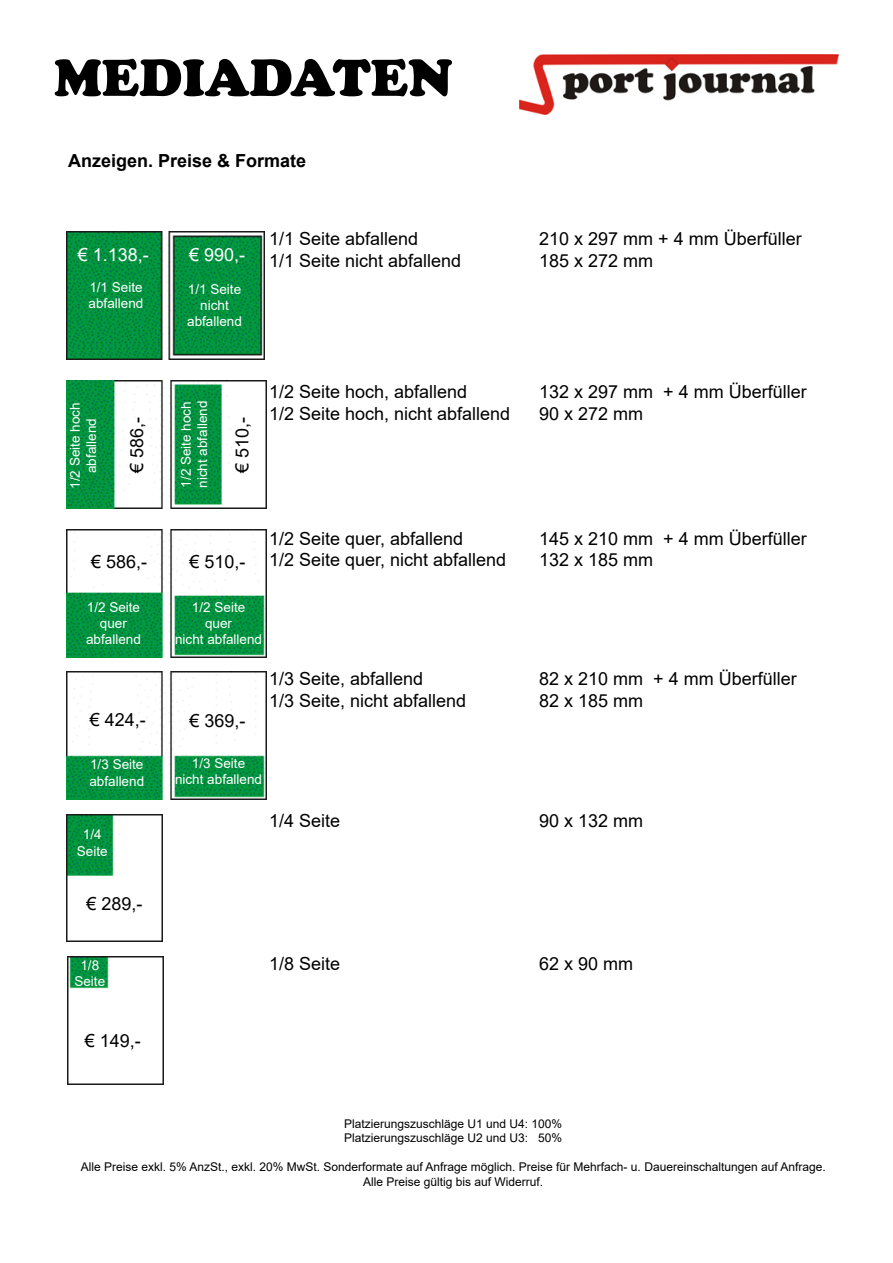
<style>
.page{position:relative;width:893px;height:1263px;background:#fff}
.page>*{position:absolute;margin:0;border:0;box-sizing:border-box;transform-origin:0 0}
.t1{font:900 54px "Cooper";color:#000}
.t2{font:18px "Arial";color:#000}
.t3{font:18px "Arial";color:#020203}
.t4{font:700 18px "Arial";color:#000}
.t5{font:18px "Arial";color:#fff}
.t6{font:13.5px/16.2px "Arial";color:#fff;text-align:center}
.t7{font:12px/14.4px "Arial";color:#000}
</style>
<div class="page">
<img style="left:519px;top:54px;width:320px;height:61px">
<img style="left:67px;top:232px;width:198px;height:127px">
<img style="left:67px;top:381px;width:199px;height:127px">
<img style="left:67px;top:529px;width:199px;height:128px">
<img style="left:67px;top:672px;width:199px;height:127px">
<img style="left:67px;top:814px;width:96px;height:128px">
<img style="left:68px;top:957px;width:96px;height:127px">
<h1 class="t1" style="left:54px;top:46px;width:400px">MEDIADATEN</h1>
<p class="t4" style="left:68px;top:148px;width:240px">Anzeigen. Preise &amp; Formate</p>
<p class="t5" style="left:78px;top:242px;width:73px">€ 1.138,-</p>
<p class="t5" style="left:189px;top:242px;width:58px">€ 990,-</p>
<p class="t6" style="left:89px;top:279px;width:56px;text-align:left">1/1 Seite abfallend</p>
<p class="t6" style="left:187px;top:281px;width:56px">1/1 Seite nicht abfallend</p>
<p class="t2" style="left:269px;top:226px;width:151px">1/1 Seite abfallend</p>
<p class="t2" style="left:539px;top:226px;width:264px">210 x 297 mm + 4 mm Überfüller</p>
<p class="t2" style="left:269px;top:248px;width:194px">1/1 Seite nicht abfallend</p>
<p class="t2" style="left:539px;top:248px;width:116px">185 x 272 mm</p>
<p class="t6" style="left:67px;top:489px;width:88px;rotate:-90deg">1/2 Seite hoch abfallend</p>
<p class="t6" style="left:178px;top:488px;width:89px;text-align:left;rotate:-90deg">1/2 Seite hoch nicht abfallend</p>
<p class="t3" style="left:124px;top:473px;width:58px;rotate:-90deg">€ 586,-</p>
<p class="t3" style="left:230px;top:473px;width:58px;rotate:-90deg">€ 510,-</p>
<p class="t2" style="left:269px;top:379px;width:200px">1/2 Seite hoch, abfallend</p>
<p class="t2" style="left:539px;top:379px;width:269px">132 x 297 mm + 4 mm Überfüller</p>
<p class="t2" style="left:269px;top:401px;width:243px">1/2 Seite hoch, nicht abfallend</p>
<p class="t2" style="left:539px;top:401px;width:106px">90 x 272 mm</p>
<p class="t3" style="left:91px;top:549px;width:58px">€ 586,-</p>
<p class="t3" style="left:190px;top:549px;width:58px">€ 510,-</p>
<p class="t2" style="left:269px;top:526px;width:196px">1/2 Seite quer, abfallend</p>
<p class="t2" style="left:539px;top:526px;width:269px">145 x 210 mm + 4 mm Überfüller</p>
<p class="t2" style="left:269px;top:548px;width:239px">1/2 Seite quer, nicht abfallend</p>
<p class="t2" style="left:539px;top:548px;width:116px">132 x 185 mm</p>
<p class="t6" style="left:86px;top:599px;width:56px">1/2 Seite quer abfallend</p>
<p class="t6" style="left:175px;top:599px;width:89px">1/2 Seite<br>quer<br>nicht abfallend</p>
<p class="t3" style="left:90px;top:707px;width:58px">€ 424,-</p>
<p class="t3" style="left:190px;top:708px;width:58px">€ 369,-</p>
<p class="t2" style="left:269px;top:667px;width:156px">1/3 Seite, abfallend</p>
<p class="t2" style="left:539px;top:667px;width:259px">82 x 210 mm + 4 mm Überfüller</p>
<p class="t2" style="left:269px;top:688px;width:199px">1/3 Seite, nicht abfallend</p>
<p class="t2" style="left:539px;top:688px;width:106px">82 x 185 mm</p>
<p class="t6" style="left:89px;top:756px;width:56px;text-align:left">1/3 Seite abfallend</p>
<p class="t6" style="left:175px;top:755px;width:89px">1/3 Seite<br>nicht abfallend</p>
<p class="t6" style="left:77px;top:826px;width:32px">1/4<br>Seite</p>
<p class="t2" style="left:269px;top:809px;width:73px">1/4 Seite</p>
<p class="t2" style="left:539px;top:809px;width:106px">90 x 132 mm</p>
<p class="t3" style="left:86px;top:892px;width:58px">€ 289,-</p>
<p class="t6" style="left:80px;top:957px;width:20px">1/8</p>
<p class="t2" style="left:269px;top:951px;width:73px">1/8 Seite</p>
<p class="t2" style="left:539px;top:951px;width:96px">62 x 90 mm</p>
<p class="t6" style="left:74px;top:973px;width:32px">Seite</p>
<p class="t3" style="left:85px;top:1028px;width:58px">€ 149,-</p>
<p class="t7" style="left:344px;top:1116px;width:220px">Platzierungszuschläge U1 und U4: 100%<br>Platzierungszuschläge U2 und U3: 50%</p>
<p class="t7" style="left:81px;top:1160px;width:747px;text-align:center">Alle Preise exkl. 5% AnzSt., exkl. 20% MwSt. Sonderformate auf Anfrage möglich. Preise für Mehrfach- u. Dauereinschaltungen auf Anfrage.<br>Alle Preise gültig bis auf Widerruf.</p>
</div>
